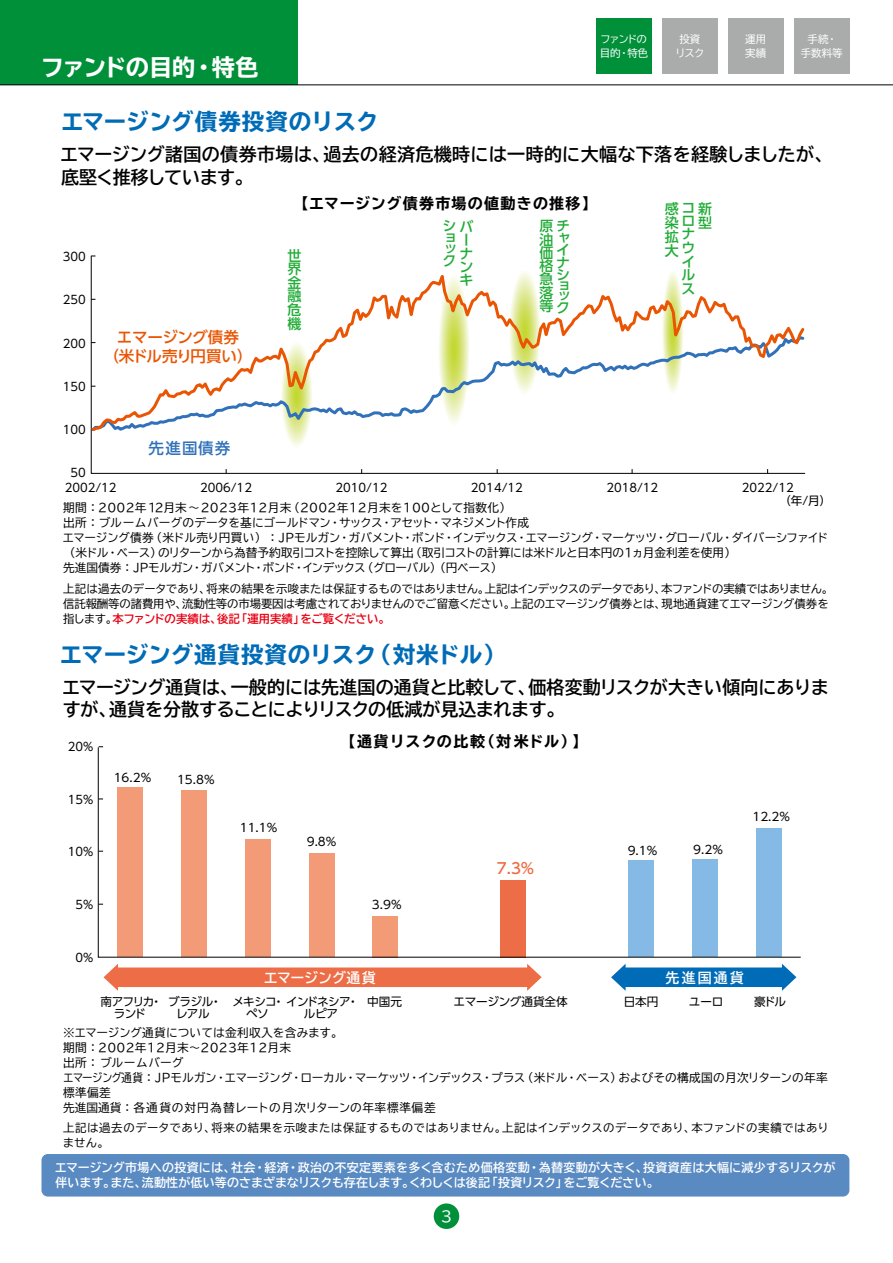
<style>
.page{position:relative;width:893px;height:1263px;background:#fff}
.page>*{position:absolute;margin:0;border:0;box-sizing:border-box;transform-origin:0 0}
.t1{font:700 expanded 23.25px "TBUD Go Std";letter-spacing:-.03em;color:#fff}
.t2{font:700 expanded 22.5px "TBUD Go Std";color:#006bb6}
.t3{font:700 18px/22.5px "TBUD Go Std";color:#000}
.t4{font:700 18px/22.5px "TBUD Go Std";letter-spacing:.02em;color:#000}
.t5{font:500 15.45px/18.6px "UD Shin Go Pro";letter-spacing:-.025em;color:#ea5504;text-align:center}
.t6{font:500 15.45px "UD Shin Go Pro";letter-spacing:.07em;color:#3071b9}
.t7{font:700 expanded 15px "TBUD Go Std";letter-spacing:.085em;color:#000}
.t8{font:500 15px "UD Shin Go Pro";color:#ed6d46}
.t9{font:14.85px "TBUD Go Std";color:#fff}
.t10{font:500 13.95px/13.5px "UD Shin Go Pro";color:#22ac38}
.t11{font:700 13.95px "TBUD Go Std";letter-spacing:-.01em;color:#fff}
.t12{font:700 13.95px "TBUD Go Std";letter-spacing:.03em;color:#fff}
.t13{font:700 12px/15px "TBUD Go Std";letter-spacing:.015em;color:#fff}
.t14{font:11.7px/15px "TBUD Go Std";letter-spacing:-.01em;color:#000}
.t15{font:11.7px "UD Shin Go Pro";color:#000}
.t16{font:11.55px "UD Shin Go Pro";letter-spacing:-.025em;color:#000}
.t17{font:11.55px/12px "UD Shin Go Pro";letter-spacing:-.06em;color:#000}
.t18{font:11.55px/12px "UD Shin Go Pro";letter-spacing:-.095em;color:#000;text-align:center}
.t19{font:11.4px/15px "TBUD Go Std";letter-spacing:-.01em;color:#000}
.t20{font:11.4px/15px "TBUD Go Std";letter-spacing:.04em;color:#000}
.t21{font:10.5px/13.5px "TBUD Go Std";letter-spacing:-.03em;color:#fff;text-align:center}
.t22{font:10.5px/13.5px "TBUD Go Std";letter-spacing:-.095em;color:#fff}
.s1{font-weight:700;color:#e60012}
</style>
<div class="page">
<div style="left:0;top:0;width:297px;height:85px;background:#00903a"></div>
<hr style="left:0;top:84px;width:893px;height:1px;background:#000">
<div style="left:434px;top:1203px;width:25px;height:26px;background:#00903a;border-radius:50%"></div>
<div style="left:596px;top:19px;width:56px;height:55px;background:#00903a"></div>
<div style="left:662px;top:19px;width:55px;height:55px;background:#aaabab"></div>
<div style="left:728px;top:19px;width:55px;height:55px;background:#aaabab"></div>
<div style="left:794px;top:19px;width:55px;height:55px;background:#aaabab"></div>
<div style="left:41px;top:1154px;width:808px;height:42px;background:#598ac2;border-radius:6px"></div>
<svg style="left:104px;top:964px;width:438px;height:27px"></svg>
<svg style="left:611px;top:964px;width:185px;height:27px"></svg>
<svg style="left:90px;top:255px;width:715px;height:219px"></svg>
<svg style="left:97px;top:746px;width:704px;height:212px"></svg>
<svg style="left:90px;top:265px;width:715px;height:169px"></svg>
<h1 class="t1" style="left:41px;top:54px;width:219px">ファンドの目的・特色</h1>
<h2 class="t2" style="left:61px;top:109px;width:319px">エマージング債券投資のリスク</h2>
<p class="t22" style="left:600px;top:32px;width:50px">ファンドの目的・特色</p>
<p class="t21" style="left:675px;top:32px;width:31px">投資リスク</p>
<p class="t21" style="left:745px;top:32px;width:22px;text-align:left">運用実績</p>
<p class="t21" style="left:801px;top:32px;width:43px">手続・手数料等</p>
<h3 class="t4" style="left:60px;top:143px;width:774px">エマージング諸国の債券市場は、過去の経済危機時には一時的に大幅な下落を経験しましたが、底堅く推移しています。</h3>
<p class="t15" style="left:63px;top:247px;width:25px">300</p>
<p class="t15" style="left:63px;top:290px;width:25px">250</p>
<p class="t15" style="left:63px;top:334px;width:25px">200</p>
<p class="t15" style="left:63px;top:377px;width:25px">150</p>
<p class="t15" style="left:63px;top:420px;width:25px">100</p>
<p class="t15" style="left:70px;top:463px;width:17px">50</p>
<h3 class="t5" style="left:103px;top:327px;width:151px">エマージング債券<br>（米ドル売り円買い）</h3>
<h3 class="t6" style="left:149px;top:435px;width:83px">先進国債券</h3>
<p class="t7" style="left:294px;top:195px;width:305px">【エマージング債券市場の値動きの推移】</p>
<p class="t10" style="left:287px;top:249px;width:15px;text-align:justify">世界金融危機</p>
<p class="t10" style="left:443px;top:220px;width:32px;line-height:11.1px">シバョ<br>ッ</p>
<p class="t10" style="left:443px;top:254px;width:14px">ク</p>
<p class="t10" style="left:459px;top:233px;width:15px">ーナンキ</p>
<p class="t10" style="left:539px;top:219px;width:31px">原チ油価格急落等</p>
<p class="t10" style="left:556px;top:231px;width:15px;line-height:12.5px;text-align:justify">ャイナシ</p>
<p class="t10" style="left:556px;top:281px;width:15px;line-height:9.9px">ョッ</p>
<p class="t10" style="left:556px;top:300px;width:14px">ク</p>
<p class="t10" style="left:665px;top:201px;width:49px;line-height:14px">感コ新染<br>拡<br>大</p>
<p class="t10" style="left:681px;top:214px;width:15px;text-align:justify">ロナウイルス</p>
<p class="t10" style="left:698px;top:215px;width:15px">型</p>
<p class="t15" style="left:65px;top:478px;width:53px">2002/12</p>
<p class="t15" style="left:200px;top:478px;width:53px">2006/12</p>
<p class="t15" style="left:336px;top:478px;width:53px">2010/12</p>
<p class="t15" style="left:471px;top:478px;width:53px">2014/12</p>
<p class="t15" style="left:606px;top:478px;width:53px">2018/12</p>
<p class="t15" style="left:742px;top:478px;width:53px">2022/12</p>
<p class="t15" style="left:779px;top:491px;width:54px">（年/月）</p>
<p class="t14" style="left:62px;top:500px;width:767px">期間：2002年12月末～2023年12月末（2002年12月末を100として指数化）<br>出所：ブルームバーグのデータを基にゴールドマン・サックス・アセット・マネジメント作成<br>エマージング債券（米ドル売り円買い）：JPモルガン・ガバメント・ボンド・インデックス・エマージング・マーケッツ・グローバル・ダイバーシファイド（米ドル・ベース）のリターンから為替予約取引コストを控除して算出（取引コストの計算には米ドルと日本円の1ヵ月金利差を使用）<br>先進国債券：JPモルガン・ガバメント・ボンド・インデックス（グローバル）（円ベース）</p>
<p class="t19" style="left:63px;top:581px;width:771px">上記は過去のデータであり、将来の結果を示唆または保証するものではありません。上記はインデックスのデータであり、本ファンドの実績ではありません。信託報酬等の諸費用や、流動性等の市場要因は考慮されておりませんのでご留意ください。上記のエマージング債券とは、現地通貨建てエマージング債券を指します。<span class="s1">本ファンドの実績は、後記「運用実績」をご覧ください。</span></p>
<h2 class="t2" style="left:60px;top:642px;width:447px">エマージング通貨投資のリスク（対米ドル）</h2>
<h3 class="t3" style="left:62px;top:676px;width:768px">エマージング通貨は、一般的には先進国の通貨と比較して、価格変動リスクが大きい傾向にありますが、通貨を分散することによりリスクの低減が見込まれます。</h3>
<p class="t16" style="left:68px;top:737px;width:27px">20%</p>
<p class="t16" style="left:68px;top:790px;width:27px">15%</p>
<p class="t16" style="left:68px;top:843px;width:27px">10%</p>
<p class="t16" style="left:75px;top:895px;width:19px">5%</p>
<p class="t16" style="left:114px;top:768px;width:39px">16.2%</p>
<p class="t16" style="left:177px;top:771px;width:39px">15.8%</p>
<p class="t16" style="left:240px;top:818px;width:39px">11.1%</p>
<p class="t7" style="left:341px;top:733px;width:248px">【通貨リスクの比較（対米ドル）】</p>
<p class="t16" style="left:307px;top:832px;width:31px">9.8%</p>
<p class="t16" style="left:372px;top:895px;width:31px">3.9%</p>
<p class="t8" style="left:497px;top:856px;width:39px">7.3%</p>
<p class="t16" style="left:628px;top:841px;width:31px">9.1%</p>
<p class="t16" style="left:693px;top:840px;width:31px">9.2%</p>
<p class="t16" style="left:752px;top:807px;width:39px">12.2%</p>
<p class="t16" style="left:75px;top:948px;width:19px">0%</p>
<p class="t18" style="left:100px;top:995px;width:63px">南アフリカ・ランド</p>
<p class="t11" style="left:264px;top:966px;width:114px">エマージング通貨</p>
<p class="t12" style="left:666px;top:966px;width:80px">先進国通貨</p>
<p class="t16" style="left:168px;top:992px;width:55px">ブラジル・</p>
<p class="t16" style="left:367px;top:992px;width:36px">中国元</p>
<p class="t16" style="left:454px;top:992px;width:116px">エマージング通貨全体</p>
<p class="t16" style="left:624px;top:992px;width:36px">日本円</p>
<p class="t16" style="left:689px;top:992px;width:36px">ユーロ</p>
<p class="t16" style="left:754px;top:992px;width:34px">豪ドル</p>
<p class="t16" style="left:176px;top:1004px;width:35px">レアル</p>
<p class="t17" style="left:246px;top:995px;width:114px;text-indent:-14px">メキシコ・インドネシア・ペソ</p>
<p class="t16" style="left:304px;top:1004px;width:36px">ルピア</p>
<p class="t14" style="left:63px;top:1025px;width:766px">※エマージング通貨については金利収入を含みます。<br>期間：2002年12月末～2023年12月末<br>出所：ブルームバーグ<br>エマージング通貨：JPモルガン・エマージング・ローカル・マーケッツ・インデックス・プラス（米ドル・ベース）およびその構成国の月次リターンの年率標準偏差<br>先進国通貨：各通貨の対円為替レートの月次リターンの年率標準偏差</p>
<p class="t20" style="left:63px;top:1120px;width:767px">上記は過去のデータであり、将来の結果を示唆または保証するものではありません。上記はインデックスのデータであり、本ファンドの実績ではありません。</p>
<p class="t13" style="left:55px;top:1160px;width:782px">エマージング市場への投資には、社会・経済・政治の不安定要素を多く含むため価格変動・為替変動が大きく、投資資産は大幅に減少するリスクが伴います。また、流動性が低い等のさまざまなリスクも存在します。くわしくは後記「投資リスク」をご覧ください。</p>
<p class="t9" style="left:441px;top:1204px;width:13px">3</p>
</div>
